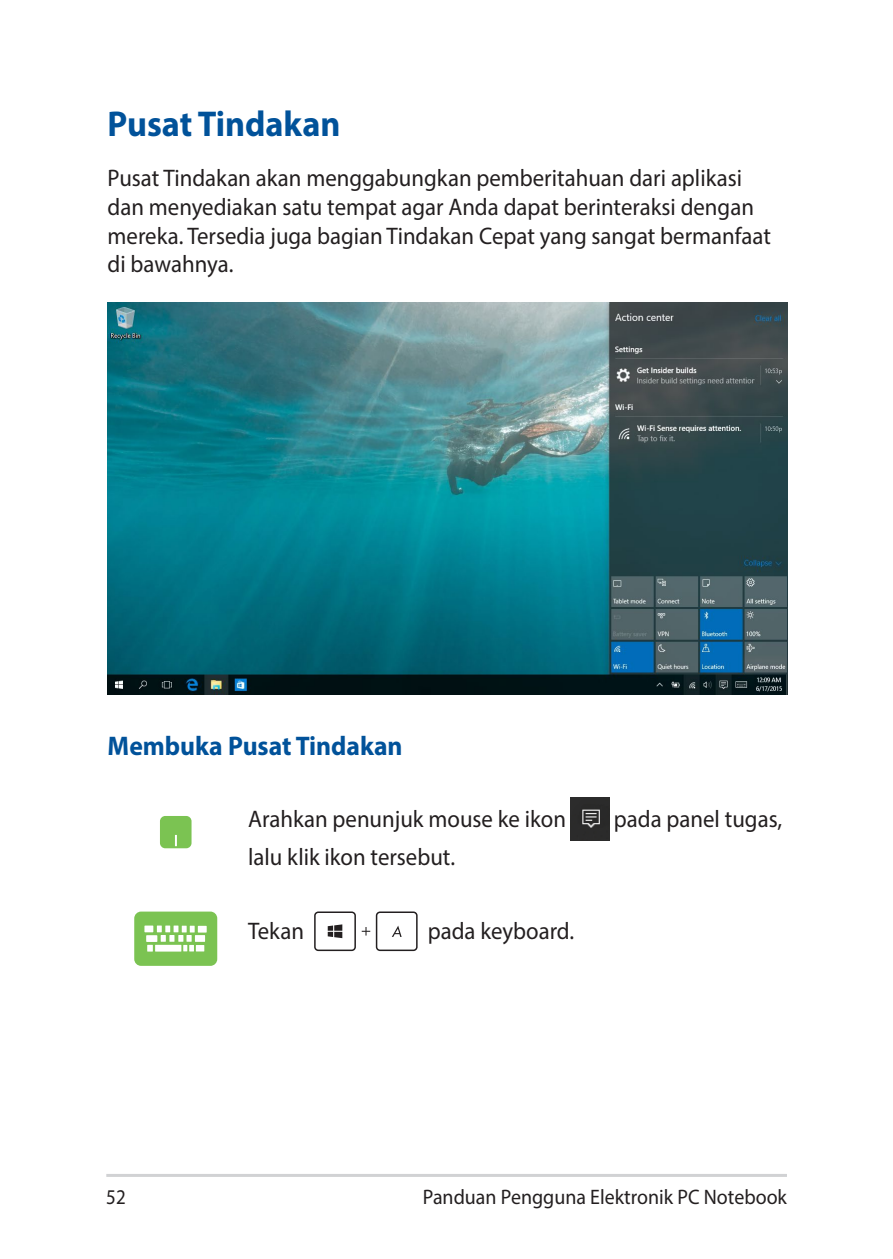
<style>
.page{position:relative;width:893px;height:1259px;background:#fff}
.page>*{position:absolute;margin:0;border:0;box-sizing:border-box;transform-origin:0 0}
.t1{font:700 36px "Myriad Pro";color:#01529a;scale:.95 1}
.t2{font:700 27px "Myriad Pro";color:#01529a;scale:.95 1}
.t3{font:24px/28.8px "Myriad Pro";color:#231f20;scale:.95 1}
.t4{font:21px "Myriad Pro";color:#231f20;scale:.95 1}
.t5{font:21px "Myriad Pro";color:#231f20;scale:.9 1}
</style>
<div class="page">
<hr style="left:106px;top:1174px;width:681px;height:3px;background:#d1d2d4">
<img style="left:108px;top:302px;width:680px;height:392px">
<div style="left:160px;top:816px;width:32px;height:32px;background:#7bc352;border-radius:5px"></div>
<svg style="left:175px;top:835px;width:2px;height:11px"></svg>
<img style="left:571px;top:798px;width:38px;height:42px">
<div style="left:135px;top:913px;width:81px;height:51px;background:#7bc352;border-radius:6px"></div>
<div style="left:134px;top:911px;width:83px;height:55px;border:2px solid #7bc352;border-radius:6px"></div>
<div style="left:198px;top:926px;width:9px;height:6px;background:#fff"></div>
<div style="left:195px;top:935px;width:10px;height:7px;background:#fff"></div>
<svg style="left:147px;top:925px;width:48px;height:26px"></svg>
<div style="left:196px;top:945px;width:8px;height:6px;background:#fff"></div>
<div style="left:144px;top:925px;width:9px;height:7px;background:#fff"></div>
<div style="left:376px;top:911px;width:42px;height:40px;border:2px solid #231f20;border-radius:3px"></div>
<svg style="left:362px;top:927px;width:8px;height:8px"></svg>
<div style="left:314px;top:911px;width:42px;height:40px;border:2px solid #231f20;border-radius:3px"></div>
<svg style="left:328px;top:924px;width:14px;height:14px"></svg>
<svg style="left:392px;top:925px;width:10px;height:12px"></svg>
<h1 class="t1" style="left:108px;top:100px;width:247px">Pusat Tindakan</h1>
<p class="t3" style="left:108px;top:163px;width:700px">Pusat Tindakan akan menggabungkan pemberitahuan dari aplikasi dan menyediakan satu tempat agar Anda dapat berinteraksi dengan mereka. Tersedia juga bagian Tindakan Cepat yang sangat bermanfaat di bawahnya.</p>
<p class="t2" style="left:108px;top:728px;width:312px">Membuka Pusat Tindakan</p>
<p class="t3" style="left:248px;top:804px;width:336px">Arahkan penunjuk mouse ke ikon</p>
<p class="t3" style="left:614px;top:804px;width:179px">pada panel tugas,</p>
<p class="t3" style="left:248px;top:842px;width:219px">lalu klik ikon tersebut.</p>
<p class="t3" style="left:248px;top:916px;width:60px">Tekan</p>
<p class="t3" style="left:428px;top:916px;width:156px">pada keyboard.</p>
<p class="t5" style="left:106px;top:1184px;width:23px">52</p>
<p class="t4" style="left:423px;top:1184px;width:385px">Panduan Pengguna Elektronik PC Notebook</p>
</div>
